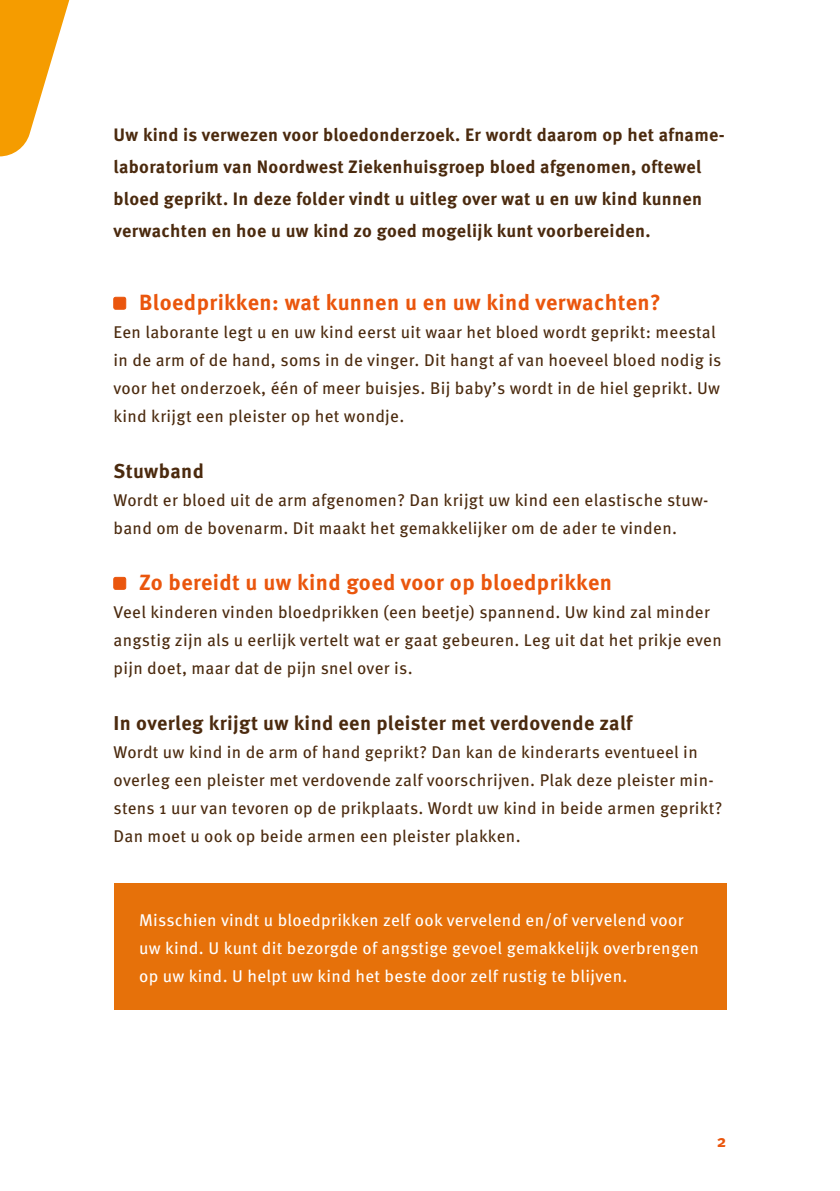
<style>
.page{position:relative;width:840px;height:1191px;background:#fff}
.page>*{position:absolute;margin:0;border:0;box-sizing:border-box;transform-origin:0 0}
.t1{font:700 22px "Meta Pro";letter-spacing:.02em;color:#ea560d}
.t2{font:700 20px "Meta Pro";letter-spacing:.02em;color:#4b2a0e}
.t3{font:700 18px/32px "Meta Pro";letter-spacing:.02em;color:#4b2a0e}
.t4{font:17px/28px "Meta Pro";letter-spacing:.02em;color:#4b2a0e}
.t5{font:17px/28px "Meta Pro";letter-spacing:.02em;color:#fff}
.t6{font:700 17px "Meta Pro";color:#ea560d}
</style>
<div class="page">
<svg style="left:0;top:0;width:70px;height:156px"></svg>
<div style="left:114px;top:297px;width:12px;height:12px;background:#ea560d;border-radius:2px"></div>
<div style="left:113px;top:297px;width:13px;height:12px;border:1px solid #ea560d;border-radius:2px"></div>
<div style="left:114px;top:577px;width:12px;height:12px;background:#ea560d;border-radius:2px"></div>
<div style="left:113px;top:577px;width:13px;height:12px;border:1px solid #ea560d;border-radius:2px"></div>
<div style="left:113px;top:883px;width:613px;height:126px;background:#e6710a"></div>
<p class="t3" style="left:113px;top:118px;width:612px">Uw kind is verwezen voor bloedonderzoek. Er wordt daarom op het afname&shy;laboratorium van Noordwest Ziekenhuisgroep bloed afgenomen, oftewel bloed geprikt. In deze folder vindt u uitleg over wat u en uw kind kunnen verwachten en hoe u uw kind zo goed mogelijk kunt voorbereiden.</p>
<p class="t1" style="left:139px;top:285px;width:523px">Bloedprikken: wat kunnen u en uw kind verwachten?</p>
<p class="t4" style="left:113px;top:316px;width:609px">Een laborante legt u en uw kind eerst uit waar het bloed wordt geprikt: meestal in de arm of de hand, soms in de vinger. Dit hangt af van hoeveel bloed nodig is voor het onderzoek, één of meer buisjes. Bij baby’s wordt in de hiel geprikt. Uw kind krijgt een pleister op het wondje.</p>
<p class="t2" style="left:113px;top:455px;width:92px">Stuwband</p>
<p class="t4" style="left:113px;top:484px;width:596px">Wordt er bloed uit de arm afgenomen? Dan krijgt uw kind een elastische stuw&shy;band om de bovenarm. Dit maakt het gemakkelijker om de ader te vinden.</p>
<p class="t1" style="left:139px;top:565px;width:474px">Zo bereidt u uw kind goed voor op bloedprikken</p>
<p class="t4" style="left:113px;top:596px;width:609px">Veel kinderen vinden bloedprikken (een beetje) spannend. Uw kind zal minder angstig zijn als u eerlijk vertelt wat er gaat gebeuren. Leg uit dat het prikje even pijn doet, maar dat de pijn snel over is.</p>
<p class="t2" style="left:113px;top:707px;width:520px">In overleg krijgt uw kind een pleister met verdovende zalf</p>
<p class="t4" style="left:113px;top:736px;width:610px">Wordt uw kind in de arm of hand geprikt? Dan kan de kinderarts eventueel in overleg een pleister met verdovende zalf voorschrijven. Plak deze pleister min&shy;stens 1 uur van tevoren op de prikplaats. Wordt uw kind in beide armen geprikt?<br>Dan moet u ook op beide armen een pleister plakken.</p>
<p class="t5" style="left:139px;top:904px;width:561px">Misschien vindt u bloedprikken zelf ook vervelend en/of vervelend voor uw kind. U kunt dit bezorgde of angstige gevoel gemakkelijk overbrengen op uw kind. U helpt uw kind het beste door zelf rustig te blijven.</p>
<p class="t6" style="left:716px;top:1127px;width:11px">2</p>
</div>
